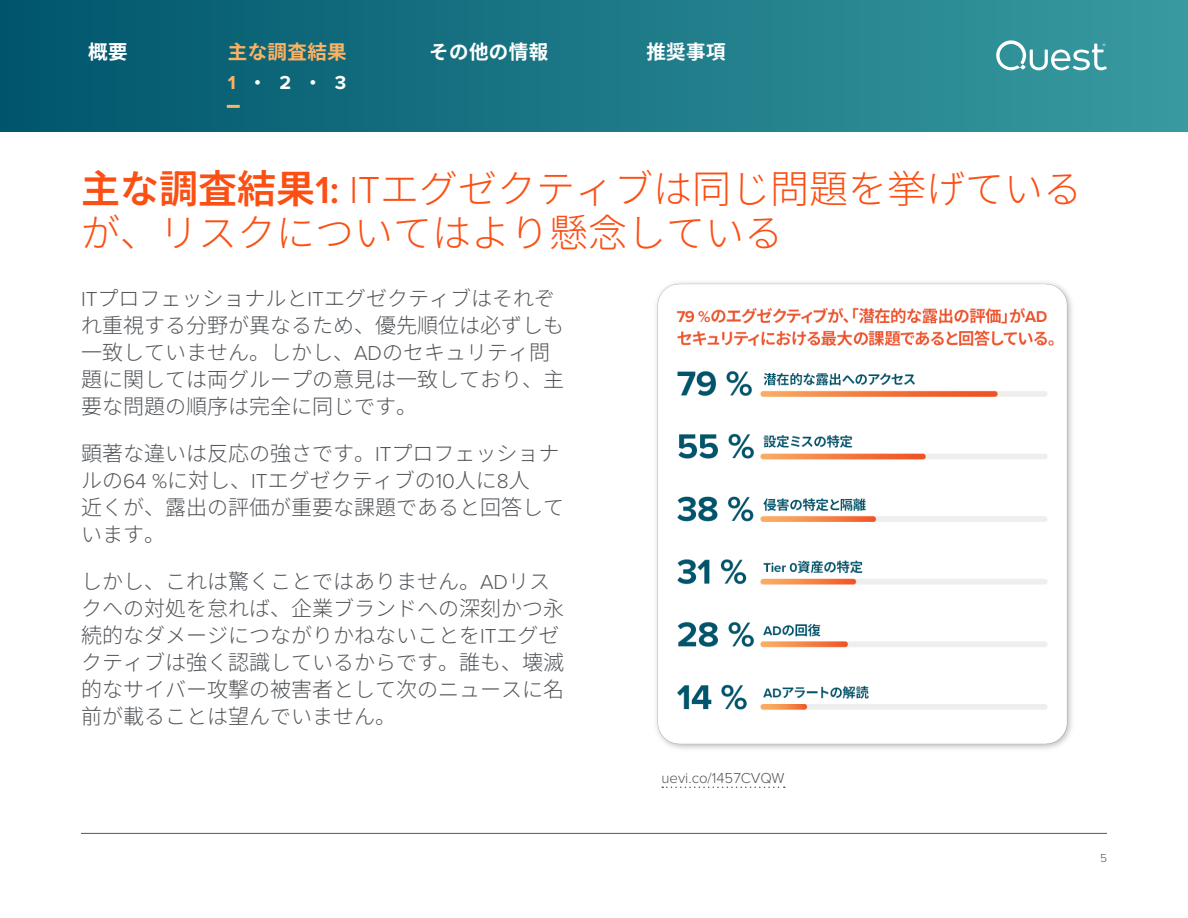
<style>
.page{position:relative;width:1188px;height:918px;background:#fff}
.page>*{position:absolute;margin:0;border:0;box-sizing:border-box;transform-origin:0 0}
.Intro_header{font:300 39px/43.5px "Noto Sans JP";color:#fb4f14}
.Body{font:300 21px/27px "Noto Sans JP";color:#53565a}
.Contents_Nav{font:700 19.5px "Noto Sans JP";letter-spacing:.02em;color:#fff}
.Contents_Nav-2{font:700 19.5px "Noto Sans JP";letter-spacing:.02em;color:#fbb264}
.Contents_Nav-3{font:700 19.5px "Proxima Nova";color:#fff}
.Body-2{font:300 15px "Proxima Nova";color:#53565a}
.t1{font:300 12px "Proxima Nova";color:#53565a}
.s1{color:#fbb264}
.s2{font-weight:600}
.s3{font-family:"Proxima Nova";font-weight:600}
.s4{font-family:"Proxima Nova"}
</style>
<div class="page">
<hr style="left:81px;top:833px;width:1026px;height:1px;background:#54555a">
<img style="left:656px;top:282px;width:416px;height:467px">
<svg style="left:662px;top:787px;width:123px;height:1px"></svg>
<div style="left:0;top:0;width:1188px;height:132px;background:linear-gradient(to right,#00556c,#389ba0)"></div>
<svg style="left:227px;top:105px;width:13px;height:3px"></svg>
<svg style="left:996px;top:40px;width:111px;height:30px"></svg>
<p class="Contents_Nav" style="left:88px;top:41px;width:41px">概要</p>
<p class="Contents_Nav-2" style="left:228px;top:41px;width:120px">主な調査結果</p>
<p class="Contents_Nav-3" style="left:228px;top:68px;width:120px"><span class="s1">1</span>•2•3</p>
<p class="Contents_Nav" style="left:429px;top:41px;width:120px">その他の情報</p>
<p class="Contents_Nav" style="left:646px;top:41px;width:81px">推奨事項</p>
<p class="Intro_header" style="left:81px;top:168px;width:1003px"><span class="s2">主な調査結果</span><span class="s3">1:</span> <span class="s4">IT</span>エグゼクティブは同じ問題を挙げているが、リスクについてはより懸念している</p>
<p class="Body" style="left:81px;top:285px;width:484px"><span class="s4">IT</span>プロフェッショナルと<span class="s4">IT</span>エグゼクティブはそれぞれ重視する分野が異なるため、優先順位は必ずしも一致していません。しかし、<span class="s4">AD</span>のセキュリティ問題に関しては両グループの意見は一致しており、主要な問題の順序は完全に同じです。</p>
<p class="Body" style="left:81px;top:440px;width:484px">顕著な違いは反応の強さです。<span class="s4">IT</span>プロフェッショナルの<span class="s4">64 %</span>に対し、<span class="s4">IT</span>エグゼクティブの<span class="s4">10</span>人に<span class="s4">8</span>人<br>近くが、露出の評価が重要な課題であると回答しています。</p>
<p class="Body" style="left:81px;top:569px;width:484px">しかし、これは驚くことではありません。<span class="s4">AD</span>リスクへの対処を怠れば、企業ブランドへの深刻かつ永続的なダメージにつながりかねないことを<span class="s4">IT</span>エグゼクティブは強く認識しているからです。誰も、壊滅的なサイバー攻撃の被害者として次のニュースに名前が載ることは望んでいません。</p>
<p class="Body-2" style="left:662px;top:767px;width:125px">uevi.co/1457CVQW</p>
<p class="t1" style="left:1100px;top:849px;width:8px">5</p>
</div>
